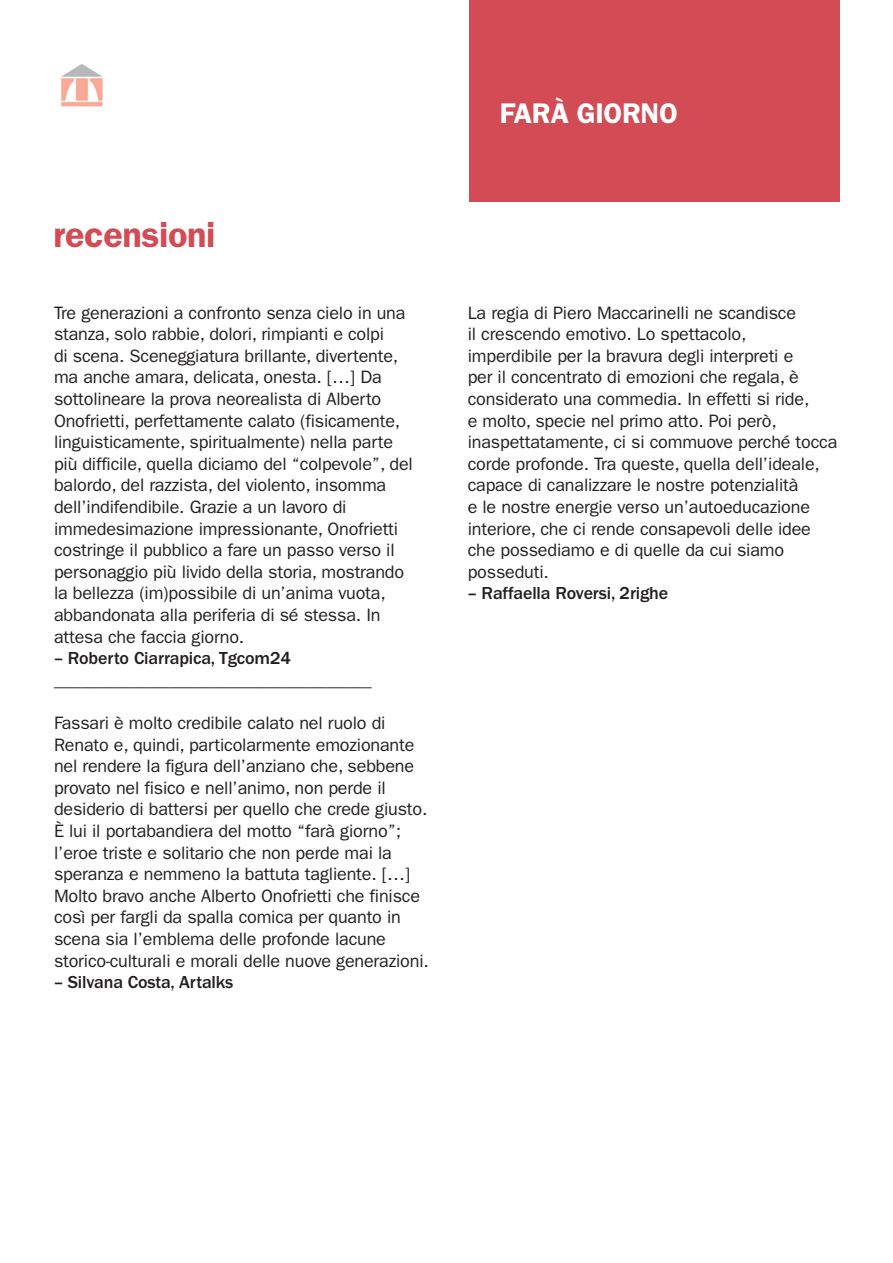
<style>
.page{position:relative;width:893px;height:1263px;background:#fff}
.page>*{position:absolute;margin:0;border:0;box-sizing:border-box;transform-origin:0 0}
.t1{font:600 36px "ITC Franklin Gothic Std";letter-spacing:-.01em;color:#d34b54}
.t2{font:600 28.5px "ITC Franklin Gothic Std";letter-spacing:-.015em;color:#fff}
.t3{font:18px/21.6px "Franklin Gothic";letter-spacing:-.01em;color:#231f20}
.t4{font:500 18px "Franklin Gothic";letter-spacing:-.01em;color:#231f20}
</style>
<div class="page">
<img style="left:61px;top:64px;width:42px;height:43px">
<div style="left:469px;top:0;width:370px;height:201px;background:#d34b54"></div>
<h1 class="t1" style="left:53px;top:213px;width:164px">recensioni</h1>
<p class="t3" style="left:54px;top:302px;width:360px">Tre generazioni a confronto senza cielo in una stanza, solo rabbie, dolori, rimpianti e colpi<br>di scena. Sceneggiatura brillante, divertente, ma anche amara, delicata, onesta. […] Da sottolineare la prova neorealista di Alberto Onofrietti, perfettamente calato (fisicamente, linguisticamente, spiritualmente) nella parte più difficile, quella diciamo del “colpevole”, del balordo, del razzista, del violento, insomma dell’indifendibile. Grazie a un lavoro di immedesimazione impressionante, Onofrietti costringe il pubblico a fare un passo verso il personaggio più livido della storia, mostrando la bellezza (im)possibile di un’anima vuota, abbandonata alla periferia di sé stessa. In attesa che faccia giorno.</p>
<p class="t4" style="left:54px;top:648px;width:238px">– Roberto Ciarrapica, Tgcom24</p>
<p class="t3" style="left:54px;top:669px;width:319px">____________________________________</p>
<p class="t3" style="left:54px;top:712px;width:376px">Fassari è molto credibile calato nel ruolo di Renato e, quindi, particolarmente emozionante nel rendere la figura dell’anziano che, sebbene provato nel fisico e nell’animo, non perde il desiderio di battersi per quello che crede giusto.<br>È lui il portabandiera del motto “farà giorno”; l’eroe triste e solitario che non perde mai la speranza e nemmeno la battuta tagliente. […] Molto bravo anche Alberto Onofrietti che finisce così per fargli da spalla comica per quanto in scena sia l’emblema delle profonde lacune storico-culturali e morali delle nuove generazioni.</p>
<p class="t4" style="left:54px;top:972px;width:181px">– Silvana Costa, Artalks</p>
<h2 class="t2" style="left:500px;top:97px;width:179px">FARÀ GIORNO</h2>
<p class="t3" style="left:468px;top:302px;width:371px">La regia di Piero Maccarinelli ne scandisce<br>il crescendo emotivo. Lo spettacolo,<br>imperdibile per la bravura degli interpreti e<br>per il concentrato di emozioni che regala, è considerato una commedia. In effetti si ride,<br>e molto, specie nel primo atto. Poi però, inaspettatamente, ci si commuove perché tocca corde profonde. Tra queste, quella dell’ideale, capace di canalizzare le nostre potenzialità<br>e le nostre energie verso un’autoeducazione interiore, che ci rende consapevoli delle idee che possediamo e di quelle da cui siamo posseduti.</p>
<p class="t4" style="left:468px;top:583px;width:202px">– Raffaella Roversi, 2righe</p>
</div>
